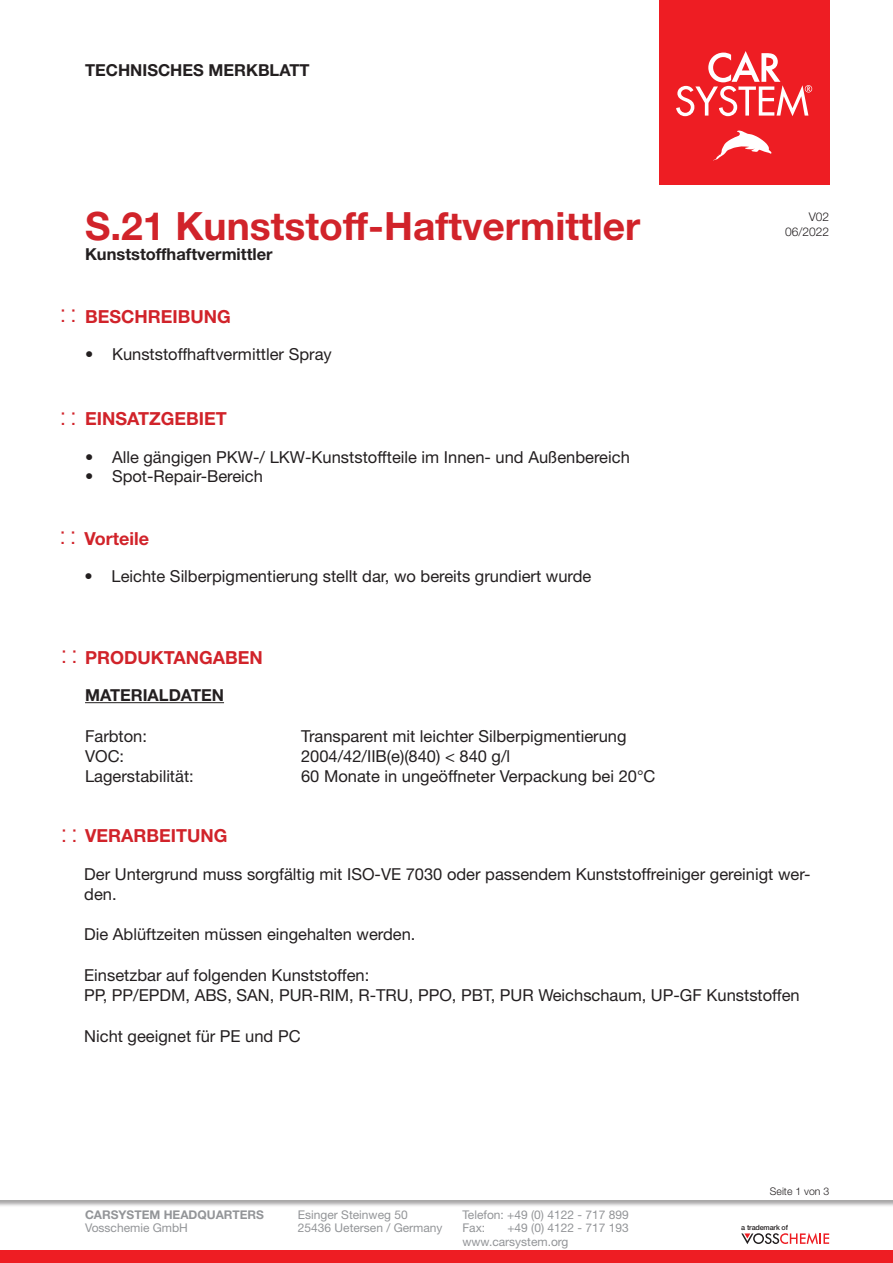
<style>
.page{position:relative;width:893px;height:1263px;background:#fff}
.page>*{position:absolute;margin:0;border:0;box-sizing:border-box;transform-origin:0 0}
.t1{font:700 39px "Helvetica Neue LT Pro";color:#d1232a}
.t2{font:700 18px "Helvetica Neue LT Pro";color:#d1232a}
.t3{font:16.5px/20.2px "Helvetica Neue LT Pro";color:#231f20}
.t4{font:700 16.5px "Helvetica Neue LT Pro";color:#231f20}
.t5{font:12px/13.5px "Helvetica Neue LT Pro";color:#939598}
.t6{font:700 12px "Helvetica Neue LT Pro";color:#939598}
.t7{font:300 12px/14.4px "Helvetica Neue LT Pro";color:#231f20;text-align:right}
.t8{font:300 10.5px "Helvetica Neue LT Pro";color:#231f20}
.t9{font:500 7.2px "Helvetica Neue LT Pro";letter-spacing:-.02em;color:#231f20}
.s1{font-family:"Voss Font";font-weight:400;font-size:19.5px}
</style>
<div class="page">
<div style="left:0;top:1198px;width:893px;height:65px;background:#231f20;opacity:.4"></div>
<div style="left:0;top:1250px;width:893px;height:13px;background:#ee1d23"></div>
<svg style="left:741px;top:1233px;width:88px;height:11px"></svg>
<div style="left:659px;top:0;width:170px;height:185px;background:#ee1d23"></div>
<svg style="left:676px;top:51px;width:136px;height:65px"></svg>
<svg style="left:714px;top:131px;width:57px;height:29px"></svg>
<hr style="left:85px;top:702px;width:139px;height:1px;background:#231f20">
<p class="t4" style="left:85px;top:59px;width:226px">TECHNISCHES MERKBLATT</p>
<h1 class="t1" style="left:85px;top:202px;width:557px">S.21 Kunststoff-Haftvermittler</h1>
<p class="t4" style="left:85px;top:244px;width:189px">Kunststoffhaftvermittler</p>
<p class="t2" style="left:60px;top:306px;width:172px"><span class="s1">:</span> BESCHREIBUNG</p>
<p class="t3" style="left:85px;top:344px;width:248px">• Kunststoffhaftvermittler Spray</p>
<p class="t2" style="left:60px;top:408px;width:168px"><span class="s1">:</span> EINSATZGEBIET</p>
<p class="t3" style="left:85px;top:446px;width:546px">• Alle gängigen PKW-/ LKW-Kunststoffteile im Innen- und Außenbereich</p>
<p class="t3" style="left:85px;top:466px;width:179px">• Spot-Repair-Bereich</p>
<p class="t2" style="left:59px;top:527px;width:91px"><span class="s1">:</span> Vorteile</p>
<p class="t3" style="left:85px;top:565px;width:508px">• Leichte Silberpigmentierung stellt dar, wo bereits grundiert wurde</p>
<p class="t2" style="left:61px;top:646px;width:204px"><span class="s1">:</span> PRODUKTANGABEN</p>
<p class="t4" style="left:85px;top:685px;width:140px">MATERIALDATEN</p>
<p class="t3" style="left:85px;top:725px;width:64px">Farbton:</p>
<p class="t3" style="left:301px;top:725px;width:327px">Transparent mit leichter Silberpigmentierung</p>
<p class="t3" style="left:85px;top:745px;width:41px">VOC:</p>
<p class="t3" style="left:301px;top:745px;width:211px">2004/42/IIB(e)(840) &lt; 840 g/l</p>
<p class="t3" style="left:85px;top:766px;width:110px">Lagerstabilität:</p>
<p class="t3" style="left:301px;top:766px;width:356px">60 Monate in ungeöffneter Verpackung bei 20°C</p>
<p class="t7" style="left:785px;top:209px;width:46px">V02<br>06/2022</p>
<p class="t2" style="left:61px;top:825px;width:168px"><span class="s1">:</span> VERARBEITUNG</p>
<p class="t3" style="left:84px;top:863px;width:728px">Der Untergrund muss sorgfältig mit ISO-VE 7030 oder passendem Kunststoffreiniger gereinigt wer&shy;den.</p>
<p class="t3" style="left:84px;top:924px;width:333px">Die Ablüftzeiten müssen eingehalten werden.</p>
<p class="t3" style="left:84px;top:965px;width:717px">Einsetzbar auf folgenden Kunststoffen:<br>PP, PP/EPDM, ABS, SAN, PUR-RIM, R-TRU, PPO, PBT, PUR Weichschaum, UP-GF Kunststoffen</p>
<p class="t3" style="left:84px;top:1025px;width:218px">Nicht geeignet für PE und PC</p>
<p class="t6" style="left:85px;top:1207px;width:180px">CARSYSTEM HEADQUARTERS</p>
<p class="t5" style="left:85px;top:1221px;width:104px">Vosschemie GmbH</p>
<p class="t5" style="left:298px;top:1207px;width:146px">Esinger Steinweg 50<br>25436 Uetersen / Germany</p>
<p class="t5" style="left:462px;top:1207px;width:168px">Telefon: +49 (0) 4122 - 717 899<br>Fax:</p>
<p class="t5" style="left:462px;top:1221px;width:168px;text-indent:45px">+49 (0) 4122 - 717 193 www.carsystem.org</p>
<p class="t8" style="left:770px;top:1184px;width:61px">Seite 1 von 3</p>
<p class="t9" style="left:741px;top:1223px;width:48px">a trademark of</p>
</div>
